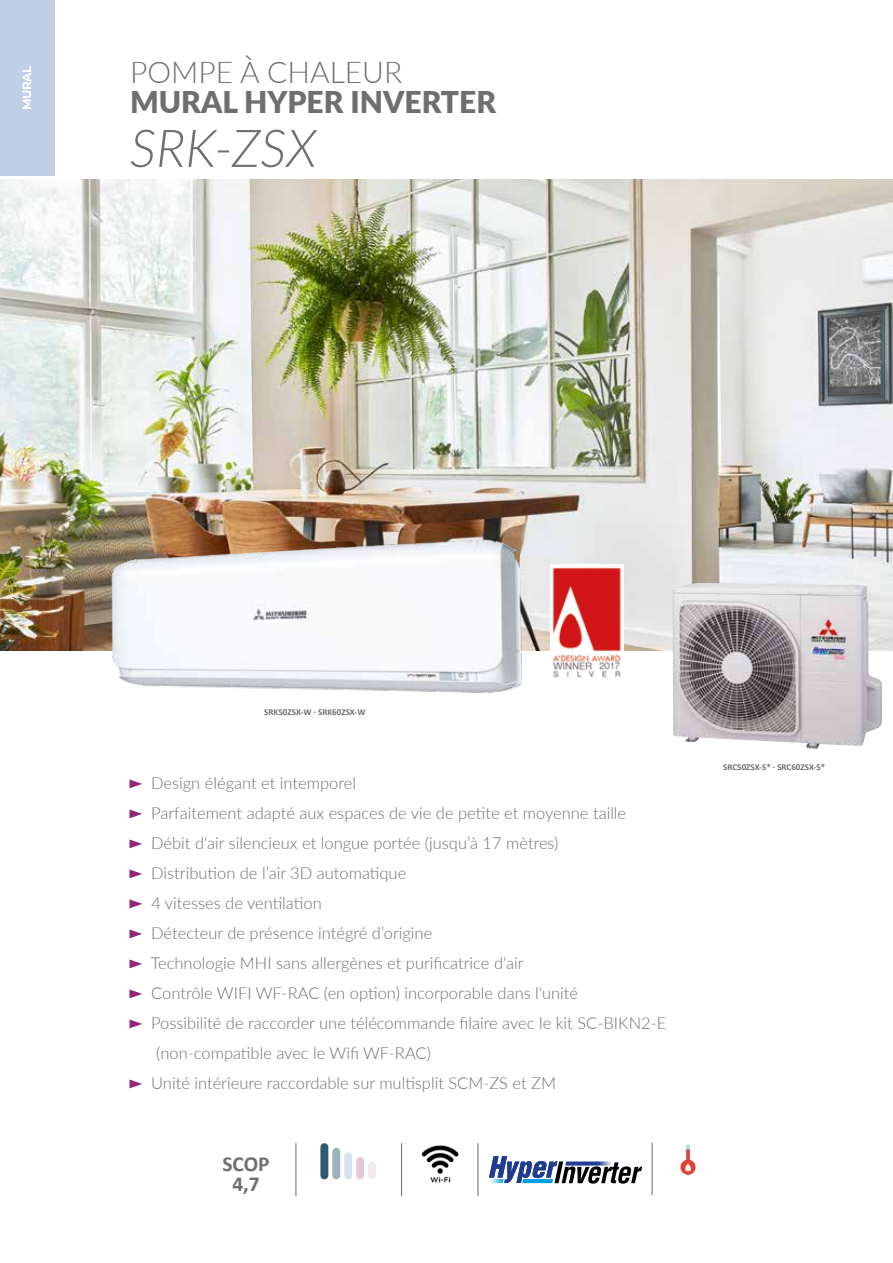
<style>
.page{position:relative;width:893px;height:1263px;background:#fff}
.page>*{position:absolute;margin:0;border:0;box-sizing:border-box;transform-origin:0 0}
.t1{font:italic 300 52.05px "Lato";color:#706f6f}
.t2{font:900 30px "Lato";color:#706f6f}
.t3{font:300 30px "Lato";color:#706f6f}
.t4{font:700 21.45px/20px "Calibri";color:#706f6f;text-align:center}
.t5{font:300 16.5px "Lato";color:#706f6f}
.t6{font:700 12px "Montserrat";color:#fff}
.t7{font:700 9px "Calibri";color:#706f6f}
</style>
<div class="page">
<img style="left:0;top:179px;width:893px;height:471px">
<img style="left:673px;top:583px;width:209px;height:166px">
<img style="left:96px;top:501px;width:440px;height:192px">
<img style="left:550px;top:564px;width:73px;height:114px">
<svg style="left:129px;top:779px;width:13px;height:9px"></svg>
<svg style="left:129px;top:809px;width:13px;height:9px"></svg>
<svg style="left:129px;top:839px;width:13px;height:9px"></svg>
<svg style="left:129px;top:869px;width:13px;height:9px"></svg>
<svg style="left:129px;top:899px;width:13px;height:9px"></svg>
<svg style="left:129px;top:929px;width:13px;height:9px"></svg>
<svg style="left:129px;top:959px;width:13px;height:9px"></svg>
<svg style="left:129px;top:989px;width:13px;height:9px"></svg>
<svg style="left:129px;top:1019px;width:13px;height:9px"></svg>
<svg style="left:129px;top:1079px;width:13px;height:9px"></svg>
<hr style="left:401px;top:1143px;width:1px;height:53px;background:#6e6864">
<hr style="left:478px;top:1143px;width:1px;height:53px;background:#6e6864">
<img style="left:421px;top:1145px;width:38px;height:38px">
<div style="left:320px;top:1143px;width:8px;height:36px;background:#30596f;border-radius:4px"></div>
<div style="left:332px;top:1148px;width:8px;height:31px;background:#9bb3b7;border-radius:4px"></div>
<div style="left:344px;top:1152px;width:8px;height:27px;background:#d5e2f1;border-radius:4px"></div>
<div style="left:356px;top:1157px;width:8px;height:22px;background:#e3c8db;border-radius:4px"></div>
<div style="left:368px;top:1162px;width:8px;height:17px;background:#f3e8f0;border-radius:4px"></div>
<svg style="left:489px;top:1156px;width:153px;height:28px"></svg>
<hr style="left:296px;top:1143px;width:1px;height:53px;background:#6e6864">
<hr style="left:652px;top:1143px;width:1px;height:52px;background:#6e6864">
<svg style="left:680px;top:1144px;width:16px;height:31px"></svg>
<div style="left:0;top:0;width:54px;height:176px;background:#c0cfe5"></div>
<p class="t6" style="left:18px;top:110px;width:45px;rotate:-90deg">MURAL</p>
<h2 class="t3" style="left:130px;top:51px;width:274px">POMPE À CHALEUR</h2>
<h2 class="t2" style="left:130px;top:79px;width:368px">MURAL HYPER INVERTER</h2>
<h1 class="t1" style="left:130px;top:112px;width:188px">SRK-ZSX</h1>
<p class="t7" style="left:264px;top:705px;width:103px">SRK50ZSX-W · SRK60ZSX-W</p>
<p class="t5" style="left:151px;top:772px;width:206px">Design élégant et intemporel</p>
<p class="t5" style="left:151px;top:802px;width:477px">Parfaitement adapté aux espaces de vie de petite et moyenne taille</p>
<p class="t5" style="left:151px;top:832px;width:409px">Débit d'air silencieux et longue portée (jusqu’à 17 mètres)</p>
<p class="t5" style="left:151px;top:862px;width:257px">Distribution de l’air 3D automatique</p>
<p class="t5" style="left:151px;top:892px;width:172px">4 vitesses de ventilation</p>
<p class="t5" style="left:151px;top:922px;width:283px">Détecteur de présence intégré d’origine</p>
<p class="t5" style="left:151px;top:952px;width:374px">Technologie MHI sans allergènes et purificatrice d'air</p>
<p class="t5" style="left:151px;top:982px;width:428px">Contrôle WIFI WF-RAC (en option) incorporable dans l'unité</p>
<p class="t5" style="left:151px;top:1012px;width:517px">Possibilité de raccorder une télécommande filaire avec le kit SC-BIKN2-E</p>
<p class="t5" style="left:156px;top:1042px;width:276px">(non-compatible avec le Wifi WF-RAC)</p>
<p class="t5" style="left:151px;top:1072px;width:406px">Unité intérieure raccordable sur multisplit SCM-ZS et ZM</p>
<h3 class="t4" style="left:222px;top:1153px;width:49px">SCOP<br>4,7</h3>
<p class="t7" style="left:723px;top:760px;width:104px">SRC50ZSX-S* · SRC60ZSX-S*</p>
</div>
